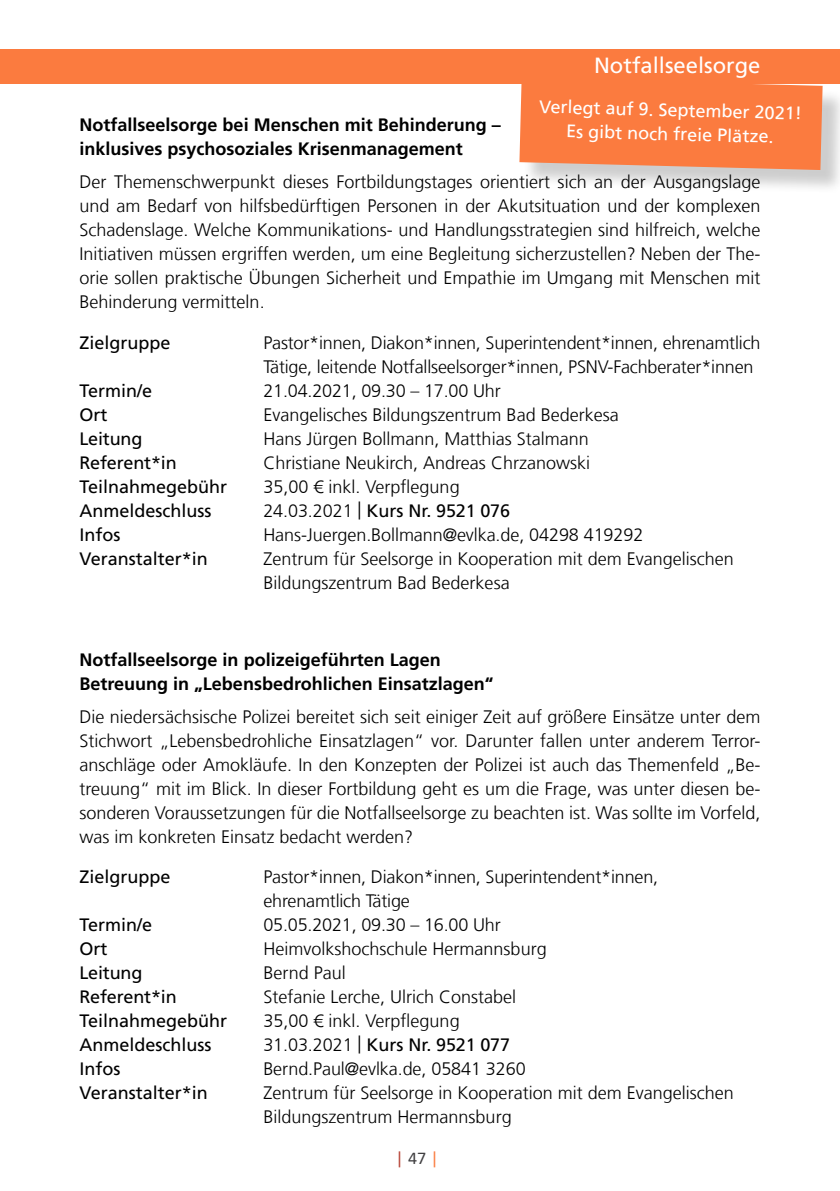
<style>
.page{position:relative;width:840px;height:1191px;background:#fff}
.page>*{position:absolute;margin:0;border:0;box-sizing:border-box;transform-origin:0 0}
.t1{font:22px "Frutiger LT Com";color:#fff}
.t2{font:300 18px/24px "Frutiger LT Com";color:#000;text-align:justify}
.t3{font:18px/24px "Frutiger LT Com";color:#000}
.t4{font:700 18px/24px "Frutiger LT Com";color:#000}
.t5{font:18px/23.8px "Frutiger LT Com";color:#fff;text-align:center}
.t6{font:18px "Calibri";color:#414042}
.s1{font-weight:400}
.s2{color:#b64235}
.s3{color:#fb7b3f}
</style>
<div class="page">
<div style="left:0;top:50px;width:839px;height:34px;background:#fb7b3f"></div>
<div style="left:522px;top:81px;width:317px;height:114px;background:#000;opacity:.2"></div>
<div style="left:519px;top:81px;width:303px;height:89px;background:#fb7b3f"></div>
<p class="t4" style="left:79px;top:113px;width:423px">Notfallseelsorge bei Menschen mit Behinderung – inklusives psychosoziales Krisenmanagement</p>
<p class="t1" style="left:593px;top:53px;width:168px">Notfallseelsorge</p>
<p class="t5" style="left:539px;top:93px;width:264px;rotate:2deg">Verlegt auf 9. September 2021!<br>Es gibt noch freie Plätze.</p>
<p class="t2" style="left:79px;top:170px;width:682px">Der Themenschwerpunkt dieses Fortbildungstages orientiert sich an der Ausgangslage und am Bedarf von hilfsbedürftigen Personen in der Akutsituation und der komplexen Schadenslage. Welche Kommunikations- und Handlungsstrategien sind hilfreich, welche Initiativen müssen ergriffen werden, um eine Begleitung sicherzustellen? Neben der The&shy;orie sollen praktische Übungen Sicherheit und Empathie im Umgang mit Menschen mit Behinderung vermitteln.</p>
<p class="t3" style="left:79px;top:330px;width:93px">Zielgruppe</p>
<p class="t3" style="left:79px;top:378px;width:149px">Termin/e<br>Ort<br>Leitung<br>Referent*in<br>Teilnahmegebühr<br>Anmeldeschluss<br>Infos<br>Veranstalter*in</p>
<p class="t2" style="left:263px;top:330px;width:498px;text-align:left">Pastor*innen, Diakon*innen, Superintendent*innen, ehrenamtlich Tätige, leitende Notfallseelsorger*innen, PSNV-Fachberater*innen 21.04.2021, 09.30 – 17.00 Uhr<br>Evangelisches Bildungszentrum Bad Bederkesa<br>Hans Jürgen Bollmann, Matthias Stalmann<br>Christiane Neukirch, Andreas Chrzanowski<br>35,00 € inkl. Verpflegung<br>24.03.2021 | <span class="s1">Kurs Nr. 9521 076<br></span>Hans-Juergen.Bollmann@evlka.de, 04298 419292<br>Zentrum für Seelsorge in Kooperation mit dem Evangelischen Bildungszentrum Bad Bederkesa</p>
<p class="t4" style="left:79px;top:647px;width:415px">Notfallseelsorge in polizeigeführten Lagen<br>Betreuung in „Lebensbedrohlichen Einsatzlagen“</p>
<p class="t2" style="left:79px;top:704px;width:682px">Die niedersächsische Polizei bereitet sich seit einiger Zeit auf größere Einsätze unter dem Stichwort „Lebensbedrohliche Einsatzlagen“ vor. Darunter fallen unter anderem Terror&shy;anschläge oder Amokläufe. In den Konzepten der Polizei ist auch das Themenfeld „Be&shy;treuung“ mit im Blick. In dieser Fortbildung geht es um die Frage, was unter diesen be&shy;sonderen Voraussetzungen für die Notfallseelsorge zu beachten ist. Was sollte im Vorfeld, was im konkreten Einsatz bedacht werden?</p>
<p class="t3" style="left:79px;top:865px;width:93px">Zielgruppe</p>
<p class="t3" style="left:79px;top:913px;width:149px">Termin/e<br>Ort<br>Leitung<br>Referent*in<br>Teilnahmegebühr<br>Anmeldeschluss<br>Infos<br>Veranstalter*in</p>
<p class="t2" style="left:263px;top:865px;width:472px;text-align:left">Pastor*innen, Diakon*innen, Superintendent*innen, ehrenamtlich Tätige<br>05.05.2021, 09.30 – 16.00 Uhr<br>Heimvolkshochschule Hermannsburg<br>Bernd Paul<br>Stefanie Lerche, Ulrich Constabel<br>35,00 € inkl. Verpflegung<br>31.03.2021 | <span class="s1">Kurs Nr. 9521 077<br></span>Bernd.Paul@evlka.de, 05841 3260<br>Zentrum für Seelsorge in Kooperation mit dem Evangelischen Bildungszentrum Hermannsburg</p>
<p class="t6" style="left:395px;top:1145px;width:44px"><span class="s2">|</span> 47 <span class="s3">|</span></p>
</div>
